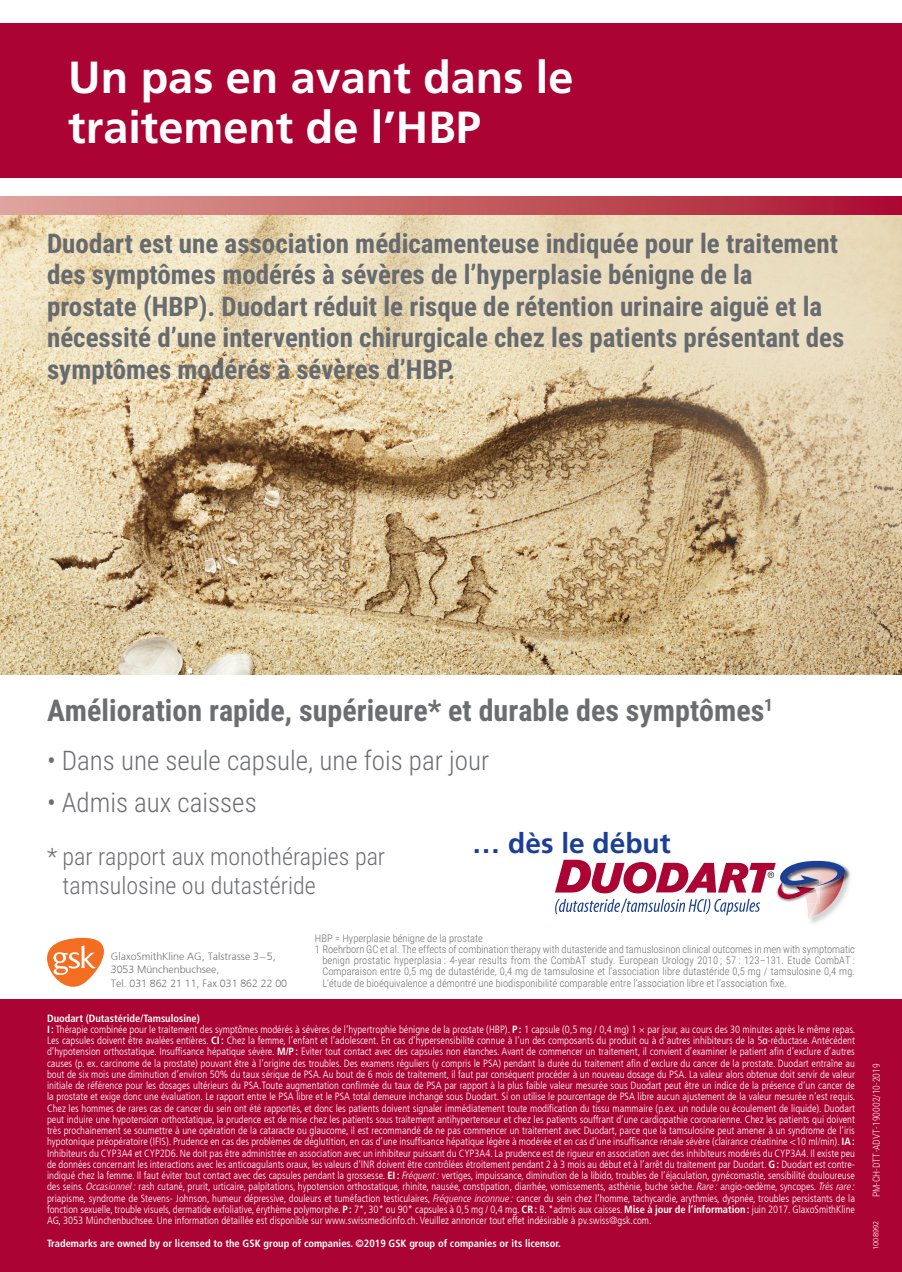
<style>
.page{position:relative;width:902px;height:1272px;background:#fff}
.page>*{position:absolute;margin:0;border:0;box-sizing:border-box;transform-origin:0 0}
.t1{font:700 45px/49.9px "Frutiger LT Com";color:#fff}
.t2{font:700 30px "Roboto Condensed";color:#6c6d70}
.t3{font:700 28.05px "Frutiger LT Com";color:#1b3f94}
.t4{font:700 27px/31.5px "Roboto Condensed";color:#676a6e}
.t5{font:300 27px "Roboto Condensed";color:#6c6d70}
.t6{font:300 24px/28.8px "Roboto Condensed";color:#6c6d70}
.t7{font:300 condensed 10.5px/11.2px "Frutiger LT Com";color:#fff}
.t8{font:300 10.5px "Roboto Condensed";color:#6c6d70}
.t9{font:700 condensed 10.5px "Frutiger LT Com";color:#fff}
.t10{font:300 10.5px/13.5px "Frutiger 45";color:#6c6d70}
.t11{font:300 9.75px "Roboto Condensed";color:#fff}
.t12{font:300 7.5px "Frutiger";color:#fff}
.s1{font-weight:700}
.s2{font-family:"Arial Narrow";font-weight:400;font-stretch:normal}
.s3{font-style:italic}
</style>
<div class="page">
<img style="left:0;top:214px;width:902px;height:461px">
<div style="left:0;top:999px;width:902px;height:273px;background:#ab0333"></div>
<div style="left:0;top:23px;width:902px;height:155px;background:#ab0333"></div>
<div style="left:0;top:196px;width:902px;height:18px;background:linear-gradient(to right,#dea89a,#ab132f)"></div>
<img style="left:846px;top:866px;width:5px;height:27px">
<svg style="left:555px;top:860px;width:291px;height:59px"></svg>
<svg style="left:47px;top:938px;width:57px;height:49px"></svg>
<h1 class="t1" style="left:68px;top:52px;width:507px">Un pas en avant dans le traitement de l’HBP</h1>
<p class="t4" style="left:47px;top:227px;width:799px">Duodart est une association médicamenteuse indiquée pour le traitement des symptômes modérés à sévères de l’hyperplasie bénigne de la prostate (HBP). Duodart réduit le risque de rétention urinaire aiguë et la nécessité d’une intervention chirurgicale chez les patients présentant des symptômes modérés à sévères d’HBP.</p>
<h2 class="t2" style="left:47px;top:689px;width:728px">Amélioration rapide, supérieure* et durable des symptômes<sup>1</sup></h2>
<h3 class="t5" style="left:47px;top:741px;width:444px">• Dans une seule capsule, une fois par jour</h3>
<h3 class="t5" style="left:47px;top:784px;width:211px">• Admis aux caisses</h3>
<h3 class="t6" style="left:63px;top:841px;width:324px;text-indent:-16px">* par rapport aux monothérapies par tamsulosine ou dutastéride</h3>
<h3 class="t3" style="left:472px;top:827px;width:200px">… dès le début</h3>
<p class="t10" style="left:111px;top:949px;width:178px">GlaxoSmithKline AG, Talstrasse 3–5,<br>3053 Münchenbuchsee,<br>Tel. 031 862 21 11, Fax 031 862 22 00</p>
<p class="t8" style="left:315px;top:931px;width:170px">HBP = Hyperplasie bénigne de la prostate</p>
<p class="t8" style="left:315px;top:942px;width:541px">1 Roehrborn GC et al. The effects of combination therapy with dutasteride and tamuslosinon clinical outcomes in men with symptomatic</p>
<p class="t8" style="left:322px;top:953px;width:534px">benign prostatic hyperplasia : 4-year results from the CombAT study. European Urology 2010 ; 57 : 123–131. Etude CombAT :</p>
<p class="t8" style="left:322px;top:964px;width:534px">Comparaison entre 0,5 mg de dutastéride, 0,4 mg de tamsulosine et l‘association libre dutastéride 0,5 mg / tamsulosine 0,4 mg.</p>
<p class="t8" style="left:322px;top:975px;width:466px">L‘étude de bioéquivalence a démontré une biodisponibilité comparable entre l‘association libre et l‘association fixe.</p>
<p class="t7" style="left:47px;top:1012px;width:810px"><span class="s1">Duodart (Dutastéride/Tamsulosine)<br>I:</span> Thérapie combinée pour le traitement des symptômes modérés à sévères de l’hypertrophie bénigne de la prostate (HBP). <span class="s1">P:</span> 1 capsule (0,5 mg / 0,4 mg) 1 × par jour, au cours des 30 minutes après le même repas.<br>Les capsules doivent être avalées entières. <span class="s1">CI:</span> Chez la femme, l’enfant et l’adolescent. En cas d’hypersensibilité connue à l’un des composants du produit ou à d’autres inhibiteurs de la 5<span class="s2">α</span>-réductase. Antécédent d’hypotension orthostatique. Insuffisance hépatique sévère. <span class="s1">M/P:</span> Eviter tout contact avec des capsules non étanches. Avant de commencer un traitement, il convient d’examiner le patient afin d’exclure d’autres causes (p. ex. carcinome de la prostate) pouvant être à l’origine des troubles. Des examens réguliers (y compris le PSA) pendant la durée du traitement afin d’exclure du cancer de la prostate. Duodart entraîne au bout de six mois une diminution d’environ 50% du taux sérique de PSA. Au bout de 6 mois de traitement, il faut par conséquent procéder à un nouveau dosage du PSA. La valeur alors obtenue doit servir de valeur initiale de référence pour les dosages ultérieurs du PSA.Toute augmentation confirmée du taux de PSA par rapport à la plus faible valeur mesurée sous Duodart peut être un indice de la présence d‘un cancer de la prostate et exige donc une évaluation. Le rapport entre le PSA libre et le PSA total demeure inchangé sous Duodart. Si on utilise le pourcentage de PSA libre aucun ajustement de la valeur mesurée n‘est requis.<br>Chez les hommes de rares cas de cancer du sein ont été rapportés, et donc les patients doivent signaler immédiatement toute modification du tissu mammaire (p.ex. un nodule ou écoulement de liquide). Duodart peut induire une hypotension orthostatique, la prudence est de mise chez les patients sous traitement antihypertenseur et chez les patients souffrant d‘une cardiopathie coronarienne. Chez les patients qui doivent très prochainement se soumettre à une opération de la cataracte ou glaucome, il est recommandé de ne pas commencer un traitement avec Duodart, parce que la tamsulosine peut amener à un syndrome de l’iris hypotonique préopératoire (IFIS). Prudence en cas des problèmes de déglutition, en cas d’une insuffisance hépatique légère à modérée et en cas d‘une insuffisance rénale sévère (clairance créatinine &lt;10 ml/min). <span class="s1">IA:<br></span>Inhibiteurs du CYP3A4 et CYP2D6. Ne doit pas être administrée en association avec un inhibiteur puissant du CYP3A4. La prudence est de rigueur en association avec des inhibiteurs modérés du CYP3A4. Il existe peu de données concernant les interactions avec les anticoagulants oraux, les valeurs d‘INR doivent être contrôlées étroitement pendant 2 à 3 mois au début et à l‘arrêt du traitement par Duodart. <span class="s1">G:</span> Duodart est contre&shy;indiqué chez la femme. Il faut éviter tout contact avec des capsules pendant la grossesse. <span class="s1">EI:</span> <span class="s3">Fréquent:</span> vertiges, impuissance, diminution de la libido, troubles de l’éjaculation, gynécomastie, sensibilité douloureuse des seins. <span class="s3">Occasionnel :</span> rash cutané, prurit, urticaire, palpitations, hypotension orthostatique, rhinite, nausée, constipation, diarrhée, vomissements, asthénie, buche sèche. <span class="s3">Rare :</span> angio-oedème, syncopes. <span class="s3">Très rare : </span>priapisme, syndrome de Stevens- Johnson, humeur dépressive, douleurs et tuméfaction testiculaires, <span class="s3">Fréquence inconnue :</span> cancer du sein chez l‘homme, tachycardie, arythmies, dyspnée, troubles persistants de la fonction sexuelle, trouble visuels, dermatide exfoliative, érythème polymorphe. <span class="s1">P:</span> 7*, 30* ou 90* capsules à 0,5 mg / 0,4 mg. <span class="s1">CR:</span> B. *admis aux caisses. <span class="s1">Mise à jour de l’information:</span> juin 2017. GlaxoSmithKline AG, 3053 Münchenbuchsee. Une information détaillée est disponible sur www.swissmedicinfo.ch. Veuillez annoncer tout effet indésirable à pv.swiss@gsk.com.</p>
<p class="t9" style="left:47px;top:1237px;width:515px">Trademarks are owned by or licensed to the GSK group of companies. ©2019 GSK group of companies or its licensor.</p>
<p class="t11" style="left:870px;top:1197px;width:135px;rotate:-90deg">PM-CH-DTT-ADVT-190002/10-2019</p>
<p class="t12" style="left:872px;top:1250px;width:31px;rotate:-90deg">1008992</p>
</div>
